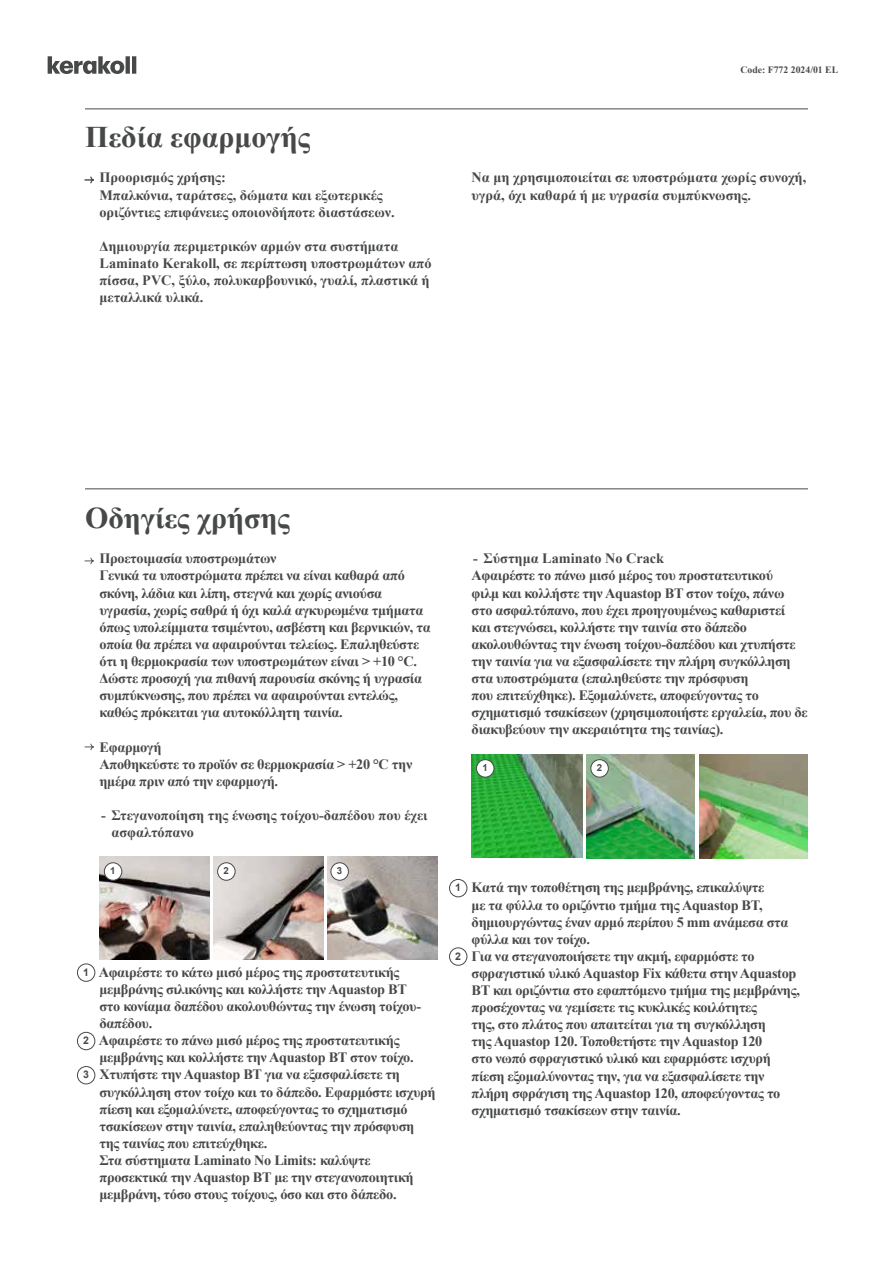
<style>
.page{position:relative;width:893px;height:1263px;background:#fff}
.page>*{position:absolute;margin:0;border:0;box-sizing:border-box;transform-origin:0 0}
.t1{font:700 30px "Times New Roman";color:#474949}
.t2{font:700 14.25px/17.1px "Times New Roman";letter-spacing:-.02em;color:#474949}
.t3{font:700 14.25px/17.1px "Times New Roman";color:#474949}
.t4{font:700 10.5px "Arial";color:#474949}
.t5{font:700 9.75px "Times New Roman";color:#474949}
.t6{font:700 9.75px "Arial";color:#474949}
</style>
<div class="page">
<svg style="left:48px;top:56px;width:88px;height:18px"></svg>
<hr style="left:85px;top:108px;width:723px;height:1px;background:#474949">
<svg style="left:85px;top:177px;width:9px;height:6px"></svg>
<hr style="left:85px;top:488px;width:723px;height:1px;background:#474949">
<img style="left:214px;top:857px;width:109px;height:103px">
<img style="left:99px;top:857px;width:110px;height:103px">
<img style="left:328px;top:857px;width:109px;height:103px">
<div style="left:104px;top:863px;width:18px;height:17px;background:#fff;border-radius:50%"></div>
<div style="left:104px;top:862px;width:18px;height:19px;border:1px solid #474949;border-radius:50%"></div>
<div style="left:218px;top:863px;width:17px;height:17px;background:#fff;border-radius:50%"></div>
<div style="left:217px;top:862px;width:19px;height:19px;border:1px solid #474949;border-radius:50%"></div>
<div style="left:331px;top:863px;width:17px;height:17px;background:#fff;border-radius:50%"></div>
<div style="left:330px;top:862px;width:19px;height:19px;border:1px solid #474949;border-radius:50%"></div>
<svg style="left:85px;top:558px;width:9px;height:6px"></svg>
<svg style="left:85px;top:744px;width:9px;height:6px"></svg>
<div style="left:77px;top:963px;width:18px;height:19px;border:1px solid #474949;border-radius:50%"></div>
<div style="left:77px;top:1032px;width:18px;height:18px;border:1px solid #474949;border-radius:50%"></div>
<div style="left:77px;top:1066px;width:18px;height:18px;border:1px solid #474949;border-radius:50%"></div>
<img style="left:699px;top:754px;width:109px;height:104px">
<img style="left:587px;top:754px;width:108px;height:104px">
<img style="left:472px;top:754px;width:110px;height:104px">
<div style="left:476px;top:760px;width:18px;height:17px;background:#fff;border-radius:50%"></div>
<div style="left:476px;top:759px;width:18px;height:18px;border:1px solid #474949;border-radius:50%"></div>
<div style="left:591px;top:760px;width:17px;height:17px;background:#fff;border-radius:50%"></div>
<div style="left:590px;top:759px;width:19px;height:18px;border:1px solid #474949;border-radius:50%"></div>
<div style="left:449px;top:879px;width:18px;height:18px;border:1px solid #474949;border-radius:50%"></div>
<div style="left:449px;top:947px;width:18px;height:19px;border:1px solid #474949;border-radius:50%"></div>
<h1 class="t1" style="left:85px;top:116px;width:227px">Πεδία εφαρμογής</h1>
<p class="t3" style="left:99px;top:169px;width:297px">Προορισμός χρήσης:<br>Μπαλκόνια, ταράτσες, δώματα και εξωτερικές οριζόντιες επιφάνειες οποιονδήποτε διαστάσεων.</p>
<p class="t3" style="left:99px;top:237px;width:333px">Δημιουργία περιμετρικών αρμών στα συστήματα Laminato Kerakoll, σε περίπτωση υποστρωμάτων από πίσσα, PVC, ξύλο, πολυκαρβουνικό, γυαλί, πλαστικά ή μεταλλικά υλικά.</p>
<p class="t5" style="left:740px;top:63px;width:99px">Code: F772 2024/01 EL</p>
<p class="t3" style="left:472px;top:169px;width:336px">Να μη χρησιμοποιείται σε υποστρώματα χωρίς συνοχή, υγρά, όχι καθαρά ή με υγρασία συμπύκνωσης.</p>
<h1 class="t1" style="left:85px;top:497px;width:207px">Οδηγίες χρήσης</h1>
<p class="t2" style="left:99px;top:550px;width:333px">Προετοιμασία υποστρωμάτων<br>Γενικά τα υποστρώματα πρέπει να είναι καθαρά από σκόνη, λάδια και λίπη, στεγνά και χωρίς ανιούσα υγρασία, χωρίς σαθρά ή όχι καλά αγκυρωμένα τμήματα όπως υπολείμματα τσιμέντου, ασβέστη και βερνικιών, τα οποία θα πρέπει να αφαιρούνται τελείως. Επαληθεύστε ότι η θερμοκρασία των υποστρωμάτων είναι &gt; +10 °C.<br>Δώστε προσοχή για πιθανή παρουσία σκόνης ή υγρασία συμπύκνωσης, που πρέπει να αφαιρούνται εντελώς, καθώς πρόκειται για αυτοκόλλητη ταινία.</p>
<p class="t2" style="left:99px;top:738px;width:314px">Εφαρμογή<br>Αποθηκεύστε το προϊόν σε θερμοκρασία &gt; +20 °C την ημέρα πριν από την εφαρμογή.</p>
<p class="t3" style="left:111px;top:806px;width:318px;text-indent:-11px">- Στεγανοποίηση της ένωσης τοίχου-δαπέδου που έχει ασφαλτόπανο</p>
<p class="t6" style="left:110px;top:864px;width:7px">1</p>
<p class="t6" style="left:223px;top:864px;width:7px">2</p>
<p class="t6" style="left:337px;top:864px;width:7px">3</p>
<p class="t4" style="left:83px;top:965px;width:7px">1</p>
<p class="t4" style="left:83px;top:1033px;width:7px">2</p>
<p class="t4" style="left:83px;top:1068px;width:7px">3</p>
<p class="t2" style="left:99px;top:963px;width:338px">Αφαιρέστε το κάτω μισό μέρος της προστατευτικής μεμβράνης σιλικόνης και κολλήστε την Aquastop BT<br>στο κονίαμα δαπέδου ακολουθώντας την ένωση τοίχου&shy;δαπέδου.<br>Αφαιρέστε το πάνω μισό μέρος της προστατευτικής μεμβράνης και κολλήστε την Aquastop BT στον τοίχο.<br>Χτυπήστε την Aquastop BT για να εξασφαλίσετε τη συγκόλληση στον τοίχο και το δάπεδο. Εφαρμόστε ισχυρή πίεση και εξομαλύνετε, αποφεύγοντας το σχηματισμό τσακίσεων στην ταινία, επαληθεύοντας την πρόσφυση της ταινίας που επιτεύχθηκε.<br>Στα σύστηματα Laminatο No Limits: καλύψτε προσεκτικά την Aquastop BT με την στεγανοποιητική μεμβράνη, τόσο στους τοίχους, όσο και στο δάπεδο.</p>
<p class="t2" style="left:472px;top:550px;width:338px">- Σύστημα Laminato No Crack<br>Αφαιρέστε το πάνω μισό μέρος του προστατευτικού<br>φιλμ και κολλήστε την Aquastop BT στον τοίχο, πάνω στο ασφαλτόπανο, που έχει προηγουμένως καθαριστεί και στεγνώσει, κολλήστε την ταινία στο δάπεδο ακολουθώντας την ένωση τοίχου-δαπέδου και χτυπήστε την ταινία για να εξασφαλίσετε την πλήρη συγκόλληση στα υποστρώματα (επαληθεύστε την πρόσφυση<br>που επιτεύχθηκε). Εξομαλύνετε, αποφεύγοντας το σχηματισμό τσακίσεων (χρησιμοποιήστε εργαλεία, που δε διακυβεύουν την ακεραιότητα της ταινίας).</p>
<p class="t6" style="left:482px;top:761px;width:7px">1</p>
<p class="t6" style="left:597px;top:761px;width:7px">2</p>
<p class="t4" style="left:455px;top:881px;width:7px">1</p>
<p class="t4" style="left:455px;top:949px;width:7px">2</p>
<p class="t2" style="left:472px;top:879px;width:330px">Κατά την τοποθέτηση της μεμβράνης, επικαλύψτε<br>με τα φύλλα το οριζόντιο τμήμα της Aquastop BT, δημιουργώντας έναν αρμό περίπου 5 mm ανάμεσα στα φύλλα και τον τοίχο.<br>Για να στεγανοποιήσετε την ακμή, εφαρμόστε το σφραγιστικό υλικό Aquastop Fix κάθετα στην Aquastop BT και οριζόντια στο εφαπτόμενο τμήμα της μεμβράνης, προσέχοντας να γεμίσετε τις κυκλικές κοιλότητες<br>της, στο πλάτος που απαιτείται για τη συγκόλληση<br>της Aquastop 120. Τοποθετήστε την Aquastop 120<br>στο νωπό σφραγιστικό υλικό και εφαρμόστε ισχυρή πίεση εξομαλύνοντας την, για να εξασφαλίσετε την πλήρη σφράγιση της Aquastop 120, αποφεύγοντας το σχηματισμό τσακίσεων στην ταινία.</p>
</div>
